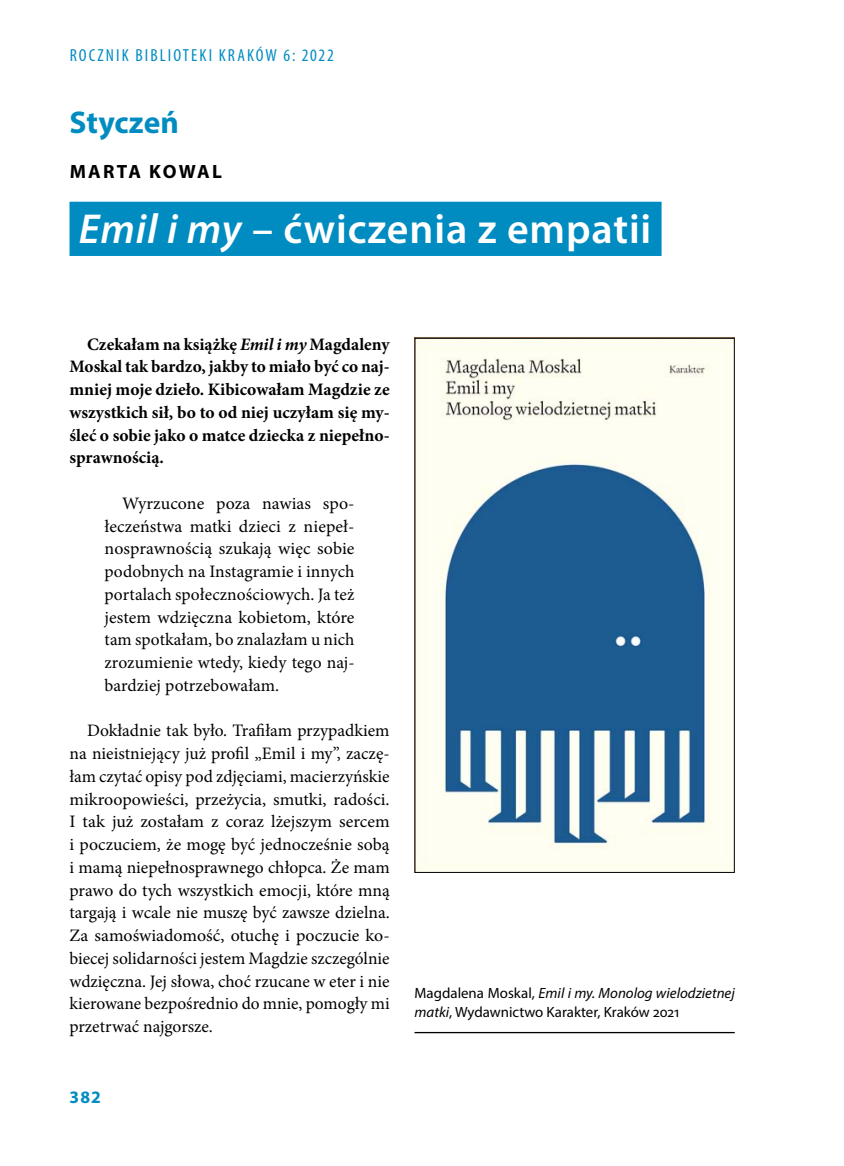
<style>
.page{position:relative;width:844px;height:1166px;background:#fff}
.page>*{position:absolute;margin:0;border:0;box-sizing:border-box;transform-origin:0 0}
.t1{font:600 42px "Myriad Pro";letter-spacing:.02em;color:#fff}
.t2{font:700 31.5px "Myriad Pro";color:#008cc1}
.t3{font:700 19.25px "Myriad Pro";letter-spacing:.115em;color:#000}
.t4{font:17.5px/22.8px "Minion Pro";color:#000;text-align:justify}
.t5{font:700 17.5px/22.8px "Minion Pro";color:#000;text-align:justify}
.t6{font:condensed 17.5px "Myriad Pro";letter-spacing:.12em;color:#008cc1}
.t7{font:700 17.5px "Myriad Pro";color:#008cc1}
.t8{font:14.88px/19.2px "Myriad Pro";color:#000}
.s1{font-style:italic}
</style>
<div class="page">
<div style="left:69px;top:202px;width:592px;height:54px;background:#008cc1"></div>
<img style="left:416px;top:340px;width:316px;height:531px">
<hr style="left:414px;top:1032px;width:320px;height:1px;background:#000">
<p class="t6" style="left:70px;top:49px;width:265px">ROCZNIK BIBLIOTEKI KRAKÓW 6: 2022</p>
<h2 class="t2" style="left:69px;top:110px;width:111px">Styczeń</h2>
<p class="t3" style="left:70px;top:165px;width:154px">MARTA KOWAL</p>
<h1 class="t1" style="left:79px;top:213px;width:574px"><span class="s1">Emil i my</span> – ćwiczenia z empatii</h1>
<p class="t5" style="left:69px;top:334px;width:322px;text-indent:18px">Czekałam na książkę <span class="s1">Emil i my</span> Magdaleny Moskal tak bardzo, jakby to miało być co naj&shy;mniej moje dzieło. Kibicowałam Magdzie ze wszystkich sił, bo to od niej uczyłam się my&shy;śleć o sobie jako o matce dziecka z niepełno&shy;sprawnością.</p>
<p class="t4" style="left:104px;top:493px;width:251px;text-indent:18px">Wyrzucone poza nawias spo&shy;łeczeństwa matki dzieci z niepeł&shy;nosprawnością szukają więc sobie podobnych na Instagramie i innych portalach społecznościowych. Ja też jestem wdzięczna kobietom, które tam spotkałam, bo znalazłam u nich zrozumienie wtedy, kiedy tego naj&shy;bardziej potrzebowałam.</p>
<p class="t4" style="left:69px;top:721px;width:322px;text-indent:18px">Dokładnie tak było. Trafiłam przypadkiem na nieistniejący już profil „Emil i my”, zaczę&shy;łam czytać opisy pod zdjęciami, macierzyńskie mikroopowieści, przeżycia, smutki, radości.<br>I tak już zostałam z coraz lżejszym sercem i poczuciem, że mogę być jednocześnie sobą i mamą niepełnosprawnego chłopca. Że mam prawo do tych wszystkich emocji, które mną targają i wcale nie muszę być zawsze dzielna.<br>Za samoświadomość, otuchę i poczucie ko&shy;biecej solidarności jestem Magdzie szczególnie wdzięczna. Jej słowa, choć rzucane w eter i nie kierowane bezpośrednio do mnie, pomogły mi przetrwać najgorsze.</p>
<p class="t7" style="left:69px;top:1090px;width:33px">382</p>
<p class="t8" style="left:414px;top:985px;width:321px">Magdalena Moskal, <span class="s1">Emil i my. Monolog wielodzietnej matki</span>, Wydawnictwo Karakter, Kraków 2021</p>
</div>
